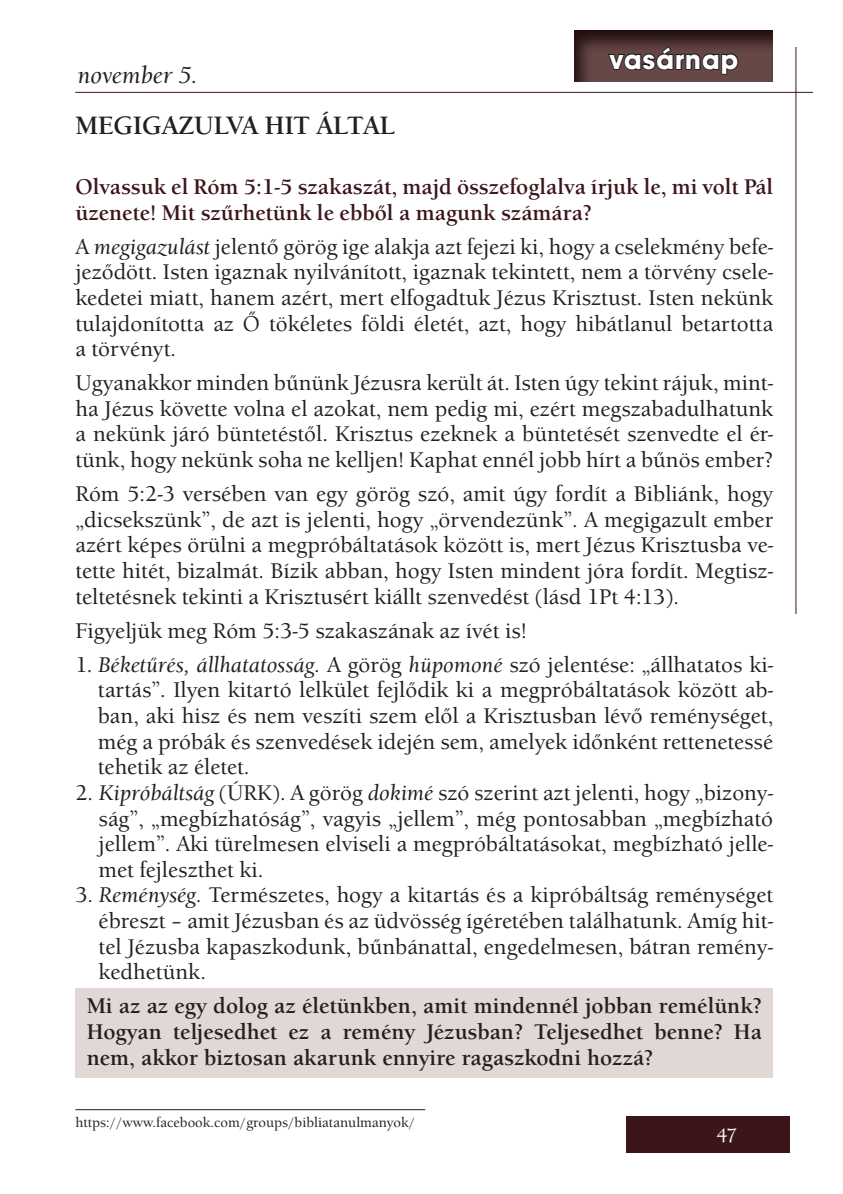
<style>
.page{position:relative;width:843px;height:1194px;background:#fff}
.page>*{position:absolute;margin:0;border:0;box-sizing:border-box;transform-origin:0 0}
.t1{font:700 28px "Avant Gar Got Itc TEE";letter-spacing:.04em;color:#fff}
.t2{font:700 26px "Berkeley Old Sty Itc TEE";color:#231f20}
.t3{font:italic 500 24px "Berkeley Old Sty Itc TEE";color:#231f20}
.t4{font:500 22px/25.6px "Berkeley Old Sty Itc TEE";color:#231f20;text-align:justify}
.t5{font:700 22px/25.6px "Berkeley Old Sty Itc TEE";color:#231f20;text-align:justify}
.t6{font:700 22px/25.6px "Berkeley Old Sty Itc TEE";color:#3b1519}
.t7{font:500 20px "Berkeley Old Sty Itc TEE";color:#fff}
.t8{font:500 14px "Berkeley Old Sty Itc TEE";color:#231f20}
.s1{font-style:italic}
</style>
<div class="page">
<div style="left:626px;top:1116px;width:164px;height:37px;background:#3b1519"></div>
<hr style="left:75px;top:92px;width:737px;height:1px;background:#3b1519">
<hr style="left:795px;top:47px;width:1px;height:567px;background:#3b1519">
<svg style="left:574px;top:30px;width:199px;height:52px;background:#4b3230"></svg>
<svg style="left:606px;top:45px;width:133px;height:30px;background:#4f3a39"></svg>
<div style="left:75px;top:988px;width:698px;height:89px;background:#e1d8d5"></div>
<hr style="left:75px;top:1109px;width:350px;height:1px;background:#231f20">
<p class="t3" style="left:77px;top:61px;width:122px">november 5.</p>
<p class="t2" style="left:75px;top:110px;width:321px">MEGIGAZULVA HIT ÁLTAL</p>
<p class="t1" style="left:609px;top:42px;width:130px">vasárnap</p>
<p class="t6" style="left:75px;top:174px;width:699px">Olvassuk el Róm 5:1-5 szakaszát, majd összefoglalva írjuk le, mi volt Pál üzenete! Mit szűrhetünk le ebből a magunk számára?</p>
<p class="t4" style="left:75px;top:234px;width:699px">A <span class="s1">megigazulást</span> jelentő görög ige alakja azt fejezi ki, hogy a cselekmény befe&shy;jeződött. Isten igaznak nyilvánított, igaznak tekintett, nem a törvény csele&shy;kedetei miatt, hanem azért, mert elfogadtuk Jézus Krisztust. Isten nekünk tulajdonította az Ő tökéletes földi életét, azt, hogy hibátlanul betartotta a törvényt.</p>
<p class="t4" style="left:75px;top:370px;width:699px">Ugyanakkor minden bűnünk Jézusra került át. Isten úgy tekint rájuk, mint&shy;ha Jézus követte volna el azokat, nem pedig mi, ezért megszabadulhatunk a nekünk járó büntetéstől. Krisztus ezeknek a büntetését szenvedte el ér&shy;tünk, hogy nekünk soha ne kelljen! Kaphat ennél jobb hírt a bűnös ember?</p>
<p class="t4" style="left:75px;top:481px;width:699px">Róm 5:2-3 versében van egy görög szó, amit úgy fordít a Bibliánk, hogy „dicsekszünk”, de azt is jelenti, hogy „örvendezünk”. A megigazult ember azért képes örülni a megpróbáltatások között is, mert Jézus Krisztusba ve&shy;tette hitét, bizalmát. Bízik abban, hogy Isten mindent jóra fordít. Megtisz&shy;teltetésnek tekinti a Krisztusért kiállt szenvedést (lásd 1Pt 4:13).</p>
<p class="t4" style="left:75px;top:618px;width:453px">Figyeljük meg Róm 5:3-5 szakaszának az ívét is!</p>
<p class="t4" style="left:98px;top:652px;width:676px;text-indent:-22px">1. <span class="s1">Béketűrés, állhatatosság.</span> A görög <span class="s1">hüpomoné</span> szó jelentése: „állhatatos ki&shy;tartás”. Ilyen kitartó lelkület fejlődik ki a megpróbáltatások között ab&shy;ban, aki hisz és nem veszíti szem elől a Krisztusban lévő reménységet, még a próbák és szenvedések idején sem, amelyek időnként rettenetessé tehetik az életet.</p>
<p class="t4" style="left:99px;top:780px;width:676px;text-indent:-23px">2. <span class="s1">Kipróbáltság</span> (ÚRK). A görög <span class="s1">dokimé</span> szó szerint azt jelenti, hogy „bizony&shy;ság”, „megbízhatóság”, vagyis „jellem”, még pontosabban „megbízható jellem”. Aki türelmesen elviseli a megpróbáltatásokat, megbízható jelle&shy;met fejleszthet ki.</p>
<p class="t4" style="left:99px;top:882px;width:676px;text-indent:-23px">3. <span class="s1">Reménység.</span> Természetes, hogy a kitartás és a kipróbáltság reménységet ébreszt – amit Jézusban és az üdvösség ígéretében találhatunk. Amíg hit&shy;tel Jézusba kapaszkodunk, bűnbánattal, engedelmesen, bátran remény&shy;kedhetünk.</p>
<p class="t5" style="left:87px;top:993px;width:676px">Mi az az egy dolog az életünkben, amit mindennél jobban remélünk?<br>Hogyan teljesedhet ez a remény Jézusban? Teljesedhet benne? Ha nem, akkor biztosan akarunk ennyire ragaszkodni hozzá?</p>
<p class="t8" style="left:75px;top:1114px;width:341px">https://www.facebook.com/groups/bibliatanulmanyok/</p>
<p class="t7" style="left:716px;top:1124px;width:22px">47</p>
</div>
